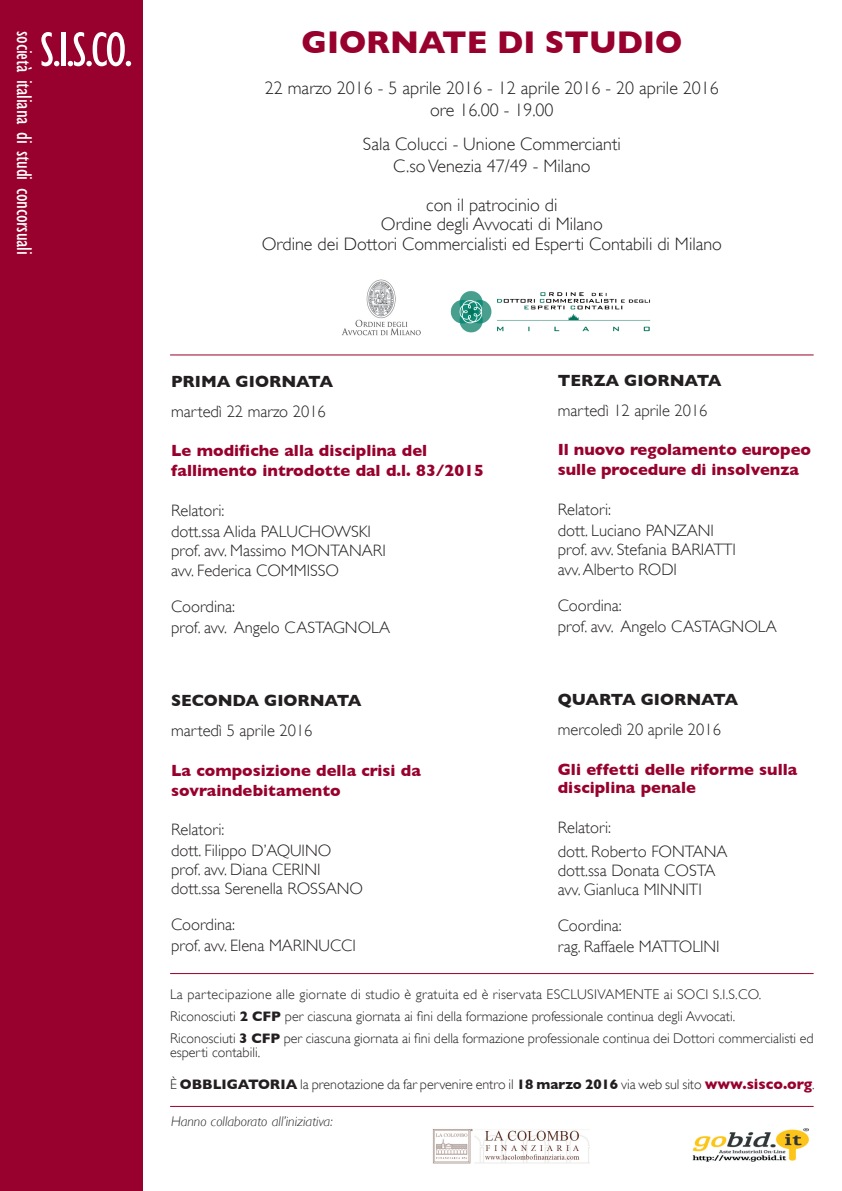
<style>
.page{position:relative;width:842px;height:1191px;background:#fff}
.page>*{position:absolute;margin:0;border:0;box-sizing:border-box;transform-origin:0 0}
.Normale{font:condensed 50px "Gill Sans";color:#fff}
.t1{font:700 32px "Gill Sans";color:#98012d}
.Normale-2{font:condensed 22px "Gill Sans";letter-spacing:-.01em;color:#fff}
.t2{font:300 18px "Gill Sans";color:#231f20}
.t3{font:300 16.5px "Gill Sans";color:#231f20}
.Normale-3{font:700 16.5px/19.8px "Gill Sans";color:#98012d}
.t4{font:700 16.5px "Gill Sans";color:#231f20}
.t5{font:300 14px/14px "Gill Sans";color:#231f20}
.t6{font:300 14px "Gill Sans";letter-spacing:.02em;color:#231f20}
.Normale-4{font:italic 300 14px "Gill Sans";color:#231f20}
.s1{font-weight:700}
.s2{font-weight:700;font-size:15px;color:#98012d}
</style>
<div class="page">
<div style="left:0;top:0;width:143px;height:1191px;background:#98012d"></div>
<hr style="left:170px;top:354px;width:644px;height:1px;background:#98012d">
<hr style="left:170px;top:973px;width:644px;height:1px;background:#98012d">
<hr style="left:170px;top:1106px;width:644px;height:1px;background:#98012d">
<img style="left:432px;top:1129px;width:157px;height:35px">
<img style="left:692px;top:1128px;width:117px;height:33px">
<img style="left:342px;top:279px;width:79px;height:56px">
<img style="left:450px;top:291px;width:201px;height:42px">
<p class="Normale-2" style="left:36px;top:31px;width:225px;rotate:90deg">società italiana di studi concorsuali</p>
<p class="Normale" style="left:40px;top:22px;width:94px">S.I.S.CO.</p>
<p class="t1" style="left:301px;top:24px;width:382px">GIORNATE DI STUDIO</p>
<p class="t2" style="left:265px;top:78px;width:456px">22 marzo 2016 - 5 aprile 2016 - 12 aprile 2016 - 20 aprile 2016</p>
<p class="t2" style="left:430px;top:99px;width:125px">ore 16.00 - 19.00</p>
<p class="t2" style="left:363px;top:134px;width:259px">Sala Colucci - Unione Commercianti</p>
<p class="t2" style="left:393px;top:155px;width:199px">C.so Venezia 47/49 - Milano</p>
<p class="t2" style="left:426px;top:195px;width:133px">con il patrocinio di</p>
<p class="t2" style="left:381px;top:214px;width:223px">Ordine degli Avvocati di Milano</p>
<p class="t2" style="left:262px;top:233px;width:462px">Ordine dei Dottori Commercialisti ed Esperti Contabili di Milano</p>
<p class="t4" style="left:171px;top:371px;width:164px">PRIMA GIORNATA</p>
<p class="t3" style="left:171px;top:402px;width:156px">martedì 22 marzo 2016</p>
<p class="Normale-3" style="left:171px;top:441px;width:314px">Le modifiche alla disciplina del fallimento introdotte dal d.l. 83/2015</p>
<p class="t3" style="left:171px;top:501px;width:55px">Relatori:</p>
<p class="t3" style="left:171px;top:522px;width:201px">dott.ssa Alida PALUCHOWSKI</p>
<p class="t3" style="left:171px;top:541px;width:216px">prof. avv. Massimo MONTANARI</p>
<p class="t3" style="left:171px;top:560px;width:170px">avv. Federica COMMISSO</p>
<p class="t3" style="left:171px;top:596px;width:66px">Coordina:</p>
<p class="t3" style="left:171px;top:617px;width:220px">prof. avv. Angelo CASTAGNOLA</p>
<p class="t4" style="left:171px;top:691px;width:192px">SECONDA GIORNATA</p>
<p class="t3" style="left:171px;top:721px;width:143px">martedì 5 aprile 2016</p>
<p class="Normale-3" style="left:171px;top:760px;width:251px">La composizione della crisi da sovraindebitamento</p>
<p class="t3" style="left:171px;top:820px;width:55px">Relatori:</p>
<p class="t3" style="left:171px;top:841px;width:162px">dott. Filippo D’AQUINO</p>
<p class="t3" style="left:171px;top:860px;width:151px">prof. avv. Diana CERINI</p>
<p class="t3" style="left:171px;top:879px;width:193px">dott.ssa Serenella ROSSANO</p>
<p class="t3" style="left:171px;top:915px;width:66px">Coordina:</p>
<p class="t3" style="left:171px;top:936px;width:186px">prof. avv. Elena MARINUCCI</p>
<p class="t4" style="left:558px;top:370px;width:165px">TERZA GIORNATA</p>
<p class="t3" style="left:558px;top:401px;width:151px">martedì 12 aprile 2016</p>
<p class="Normale-3" style="left:558px;top:440px;width:255px">Il nuovo regolamento europeo</p>
<p class="Normale-3" style="left:558px;top:459px;width:243px">sulle procedure di insolvenza</p>
<p class="t3" style="left:558px;top:500px;width:55px">Relatori:</p>
<p class="t3" style="left:558px;top:521px;width:158px">dott. Luciano PANZANI</p>
<p class="t3" style="left:558px;top:540px;width:180px">prof. avv. Stefania BARIATTI</p>
<p class="t3" style="left:558px;top:559px;width:121px">avv. Alberto RODI</p>
<p class="t3" style="left:558px;top:595px;width:66px">Coordina:</p>
<p class="t3" style="left:558px;top:616px;width:220px">prof. avv. Angelo CASTAGNOLA</p>
<p class="t4" style="left:558px;top:690px;width:182px">QUARTA GIORNATA</p>
<p class="t3" style="left:558px;top:720px;width:165px">mercoledì 20 aprile 2016</p>
<p class="Normale-3" style="left:558px;top:759px;width:241px">Gli effetti delle riforme sulla</p>
<p class="Normale-3" style="left:558px;top:777px;width:140px">disciplina penale</p>
<p class="t3" style="left:558px;top:817px;width:55px">Relatori:</p>
<p class="t3" style="left:558px;top:841px;width:171px">dott. Roberto FONTANA</p>
<p class="t3" style="left:558px;top:861px;width:159px">dott.ssa Donata COSTA</p>
<p class="t3" style="left:558px;top:880px;width:145px">avv. Gianluca MINNITI</p>
<p class="t3" style="left:558px;top:916px;width:66px">Coordina:</p>
<p class="t3" style="left:558px;top:937px;width:163px">rag. Raffaele MATTOLINI</p>
<p class="t6" style="left:170px;top:986px;width:593px">La partecipazione alle giornate di studio è gratuita ed è riservata ESCLUSIVAMENTE ai SOCI S.I.S.CO.</p>
<p class="t5" style="left:170px;top:1009px;width:567px">Riconosciuti <span class="s1">2 CFP</span> per ciascuna giornata ai fini della formazione professionale continua degli Avvocati.</p>
<p class="t5" style="left:170px;top:1031px;width:645px">Riconosciuti <span class="s1">3 CFP</span> per ciascuna giornata ai fini della formazione professionale continua dei Dottori commercialisti ed esperti contabili.</p>
<p class="t5" style="left:170px;top:1077px;width:646px">È <span class="s1">OBBLIGATORIA</span> la prenotazione da far pervenire entro il <span class="s1">18 marzo 2016</span> via web sul sito <span class="s2">www.sisco.org</span>.</p>
<p class="Normale-4" style="left:171px;top:1113px;width:163px">Hanno collaborato all’iniziativa:</p>
</div>
